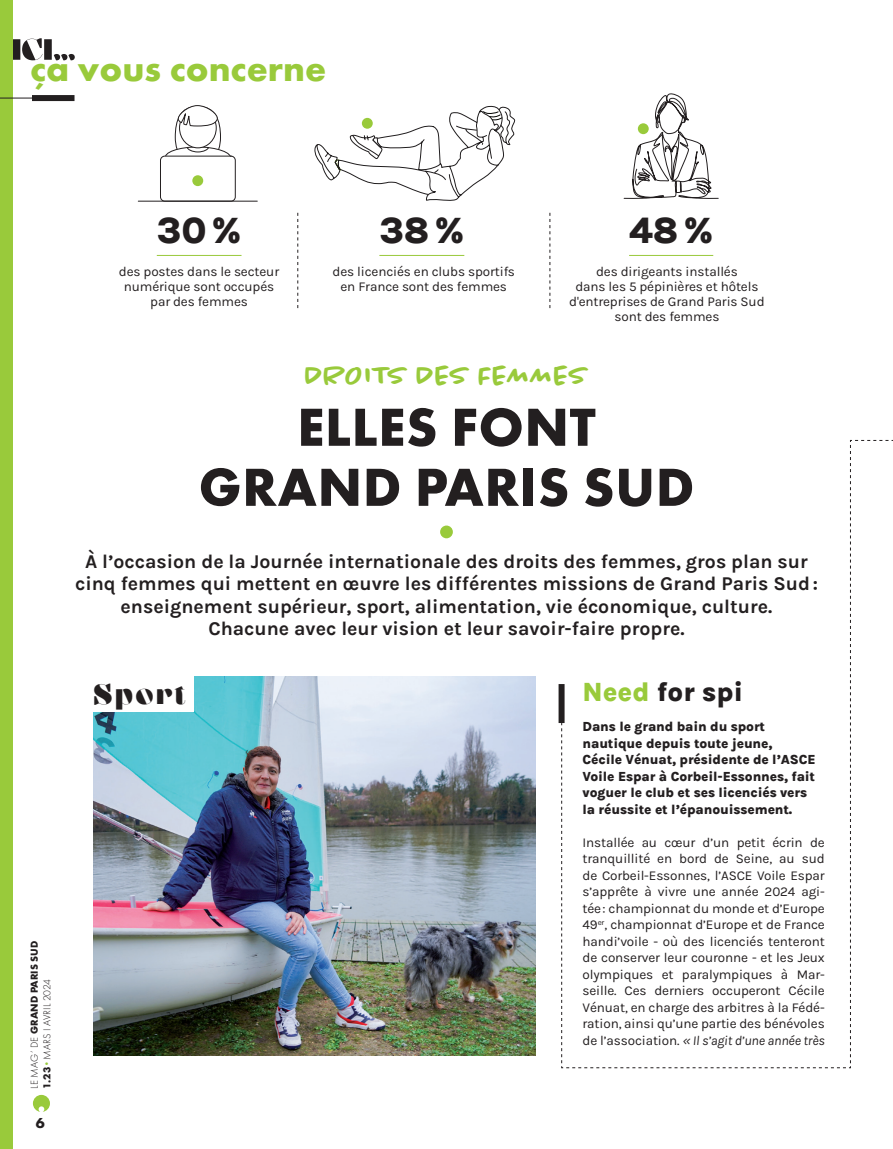
<style>
.page{position:relative;width:893px;height:1149px;background:#fff}
.page>*{position:absolute;margin:0;border:0;box-sizing:border-box;transform-origin:0 0}
.t1{font:700 55.5px/60px "Futura PT";letter-spacing:.01em;color:#231f20;text-align:center}
.t2{font:700 37.5px "Futura PT";color:#99ca3b}
.t3{font:800 37.5px "Karla";color:#231f20}
.t4{font:500 30px "Chantal";color:#99ca3b}
.t5{font:28.5px "Aziga";letter-spacing:.1em;color:#231f20}
.t6{font:800 27px "Karla";color:#231f20}
.t7{font:700 19.5px/22.5px "Karla";color:#231f20;text-align:center}
.t8{font:700 15px "Futura PT";color:#231f20}
.t9{font:13.5px/16.5px "Karla";letter-spacing:-.01em;color:#231f20;text-align:center}
.t10{font:800 13.5px/16.5px "Karla";letter-spacing:-.01em;color:#231f20}
.t11{font:300 10.5px/12.6px "Futura PT";letter-spacing:.005em;color:#231f20}
.s1{font-weight:700}
.s2{font-weight:700;color:#99ca3b}
.s3{color:#99ca3b}
.s4{font-style:italic}
</style>
<div class="page">
<svg style="left:13px;top:38px;width:62px;height:22px"></svg>
<div style="left:0;top:0;width:13px;height:1148px;background:#99ca3b"></div>
<img style="left:94px;top:676px;width:442px;height:378px">
<div style="left:32px;top:95px;width:43px;height:6px;background:#231f20"></div>
<hr style="left:0;top:98px;width:41px;height:1px;background:#231f20">
<div style="left:440px;top:525px;width:13px;height:13px;background:#99ca3b;border-radius:50%"></div>
<svg style="left:297px;top:213px;width:1px;height:95px"></svg>
<svg style="left:549px;top:213px;width:1px;height:95px"></svg>
<hr style="left:157px;top:255px;width:85px;height:1px;background:#99ca3b">
<hr style="left:379px;top:255px;width:85px;height:1px;background:#99ca3b">
<div style="left:559px;top:683px;width:6px;height:39px;background:#231f20"></div>
<svg style="left:33px;top:1094px;width:17px;height:17px"></svg>
<div style="left:84px;top:672px;width:110px;height:40px;background:#fff"></div>
<svg style="left:175px;top:106px;width:45px;height:62px"></svg>
<div style="left:175px;top:106px;width:46px;height:62px;border:1px solid #231f20;border-radius:50%"></div>
<svg style="left:163px;top:146px;width:70px;height:10px"></svg>
<div style="left:180px;top:108px;width:36px;height:40px;background:#fff;border-radius:50%"></div>
<div style="left:179px;top:108px;width:37px;height:40px;border:1px solid #231f20;border-radius:50%"></div>
<div style="left:160px;top:156px;width:75px;height:45px;background:#fff;border-radius:4px"></div>
<div style="left:160px;top:156px;width:76px;height:45px;border:1px solid #231f20;border-radius:4px"></div>
<svg style="left:175px;top:105px;width:44px;height:21px"></svg>
<hr style="left:138px;top:201px;width:119px;height:1px;background:#231f20">
<div style="left:192px;top:175px;width:11px;height:11px;background:#99ca3b;border-radius:50%"></div>
<svg style="left:314px;top:105px;width:201px;height:96px"></svg>
<svg style="left:624px;top:93px;width:95px;height:106px"></svg>
<div style="left:638px;top:123px;width:11px;height:11px;background:#99ca3b;border-radius:50%"></div>
<h2 class="t2" style="left:30px;top:44px;width:298px">ça vous concerne</h2>
<h2 class="t3" style="left:157px;top:206px;width:86px">30%</h2>
<p class="t9" style="left:119px;top:264px;width:162px;line-height:15px">des postes dans le secteur numérique sont occupés par des femmes</p>
<h2 class="t3" style="left:379px;top:206px;width:86px">38%</h2>
<p class="t9" style="left:333px;top:264px;width:184px;line-height:15px">des licenciés en clubs sportifs en France sont des femmes</p>
<h2 class="t3" style="left:629px;top:206px;width:86px">48%</h2>
<p class="t9" style="left:569px;top:264px;width:197px;line-height:15px">des dirigeants installés<br>dans les 5 pépinières et hôtels d'entreprises de Grand Paris Sud sont des femmes</p>
<h3 class="t4" style="left:305px;top:356px;width:284px">DROITS DES FEMMES</h3>
<h1 class="t1" style="left:199px;top:395px;width:497px">ELLES FONT<br>GRAND PARIS SUD</h1>
<p class="t11" style="left:28px;top:1088px;width:149px;rotate:-90deg">LE MAG’ DE <span class="s1">GRAND PARIS SUD<br>1.23</span> <span class="s2">·</span> MARS I AVRIL 2024</p>
<p class="t8" style="left:36px;top:1112px;width:10px">6</p>
<p class="t7" style="left:75px;top:549px;width:744px">À l’occasion de la Journée internationale des droits des femmes, gros plan sur cinq femmes qui mettent en œuvre les différentes missions de Grand Paris Sud: enseignement supérieur, sport, alimentation, vie économique, culture.<br>Chacune avec leur vision et leur savoir-faire propre.</p>
<h3 class="t5" style="left:94px;top:677px;width:92px">Sport</h3>
<h3 class="t6" style="left:583px;top:674px;width:162px"><span class="s3">Need</span> for spi</h3>
<p class="t10" style="left:583px;top:717px;width:235px">Dans le grand bain du sport nautique depuis toute jeune,<br>Cécile Vénuat, présidente de l’ASCE Voile Espar à Corbeil-Essonnes, fait voguer le club et ses licenciés vers la réussite et l’épanouissement.</p>
<p class="t9" style="left:583px;top:833px;width:244px;text-align:justify">Installée au cœur d’un petit écrin de tranquillité en bord de Seine, au sud de Corbeil-Essonnes, l’ASCE Voile Espar s’apprête à vivre une année 2024 agi&shy;tée: championnat du monde et d’Europe 49<sup>er</sup>, championnat d’Europe et de France handi’voile - où des licenciés tenteront de conserver leur couronne - et les Jeux olympiques et paralympiques à Mar&shy;seille. Ces derniers occuperont Cécile Vénuat, en charge des arbitres à la Fédé&shy;ration, ainsi qu’une partie des bénévoles de l’association. <span class="s4">« Il s’agit d’une année très</span></p>
</div>
